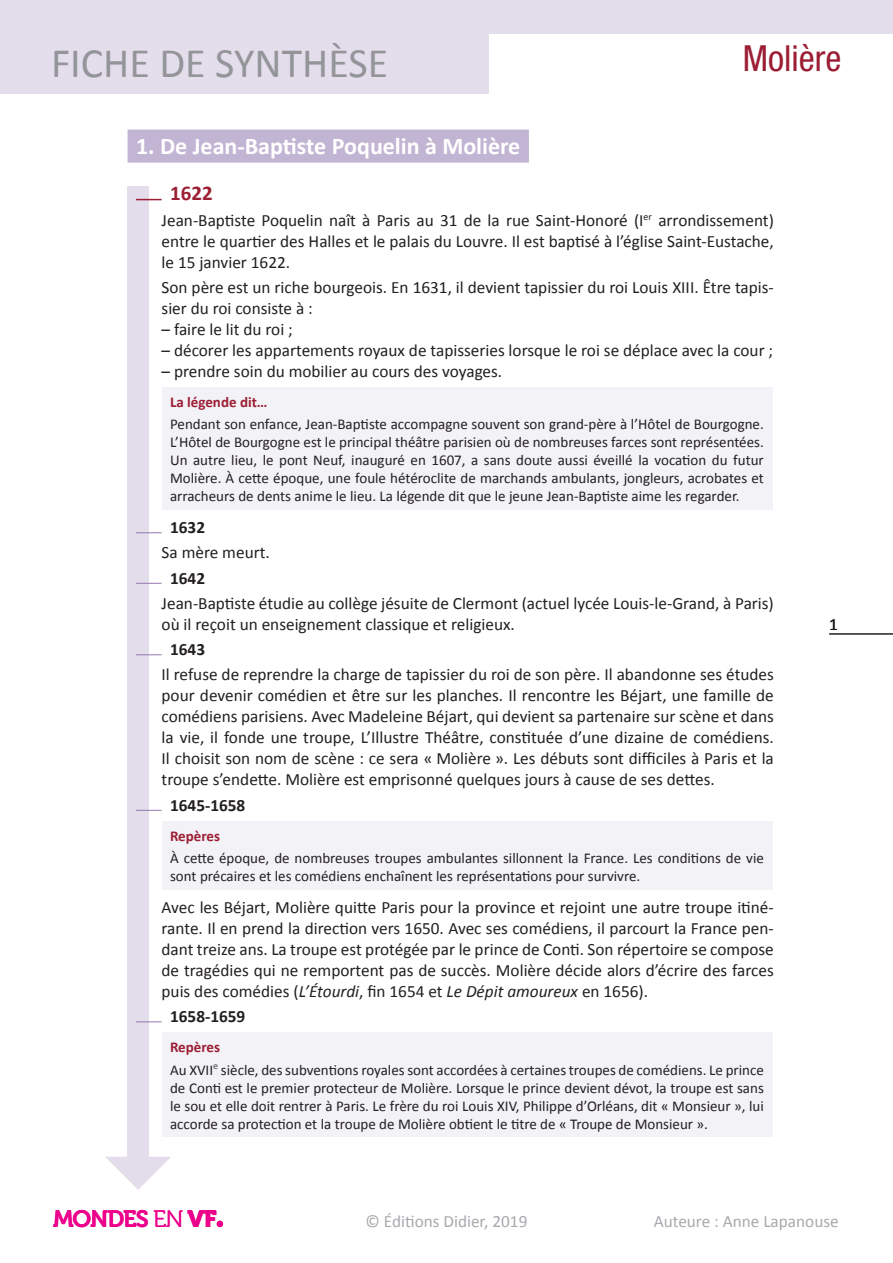
<style>
.page{position:relative;width:893px;height:1263px;background:#fff}
.page>*{position:absolute;margin:0;border:0;box-sizing:border-box;transform-origin:0 0}
.t1{font:42px "Calibri";color:#939598}
.t2{font:condensed 36px "Helvetica Neue LT Std";color:#9c1e34}
.TitreEncadre{font:700 24px "Calibri";color:#fff}
.t3{font:23.7px "Museo 700";letter-spacing:-.05em;color:#ed028c}
._00_Frise_date_titr{font:700 21px "Calibri";color:#9c1e34}
.TC_retrait_6mm___1{font:17.25px/21px "Calibri";color:#231f20;text-align:justify}
.TEXT_C{font:17.25px "Calibri";color:#a8a9ad}
._00_Frise_date_titr-2{font:700 17.25px "Calibri";color:#231f20}
.TEXT_C-2{font:17.25px "Calibri";color:#231f20}
.TC_retrait_6mm_Tab{font:15px/18px "Calibri";color:#231f20}
.TC_retrait_6mm_ENC{font:15px/18px "Calibri";color:#231f20}
.TC_retrait_6mm_Tab-2{font:700 15px "Calibri";color:#9c1e34}
.s1{font-style:italic}
.s2{font-family:"Museo 300"}
.s3{font-family:"Museo 900"}
</style>
<div class="page">
<div style="left:127px;top:187px;width:21px;height:970px;background:#e3ddec"></div>
<hr style="left:829px;top:633px;width:64px;height:1px;background:#231f20">
<svg style="left:217px;top:1221px;width:6px;height:6px"></svg>
<div style="left:0;top:0;width:893px;height:94px;background:#e3ddec"></div>
<div style="left:489px;top:34px;width:404px;height:82px;background:#fff"></div>
<div style="left:128px;top:130px;width:401px;height:33px;background:#c2b4d3"></div>
<svg style="left:136px;top:199px;width:26px;height:1px"></svg>
<svg style="left:136px;top:532px;width:26px;height:1px"></svg>
<svg style="left:136px;top:583px;width:26px;height:1px"></svg>
<svg style="left:136px;top:654px;width:26px;height:1px"></svg>
<svg style="left:136px;top:810px;width:26px;height:1px"></svg>
<svg style="left:136px;top:1021px;width:26px;height:1px"></svg>
<div style="left:162px;top:387px;width:610px;height:123px;background:#f3f2f7"></div>
<div style="left:162px;top:821px;width:610px;height:68px;background:#f3f2f7"></div>
<div style="left:162px;top:1032px;width:610px;height:105px;background:#f3f2f7"></div>
<svg style="left:105px;top:1157px;width:66px;height:33px"></svg>
<p class="t1" style="left:51px;top:37px;width:339px">FICHE DE SYNTHÈSE</p>
<p class="t2" style="left:743px;top:38px;width:100px">Molière</p>
<p class="t1" style="left:159px;top:37px;width:260px">PÉDAGOGIQUE</p>
<p class="TitreEncadre" style="left:136px;top:131px;width:386px">1. De Jean-Baptiste Poquelin à Molière</p>
<p class="_00_Frise_date_titr" style="left:170px;top:180px;width:44px">1622</p>
<p class="TC_retrait_6mm___1" style="left:162px;top:209px;width:614px">Jean-Baptiste Poquelin naît à Paris au 31 de la rue Saint-Honoré (I<sup>er</sup> arrondissement) entre le quartier des Halles et le palais du Louvre. Il est baptisé à l’église Saint-Eustache, le 15 janvier 1622.</p>
<p class="TC_retrait_6mm___1" style="left:162px;top:277px;width:614px">Son père est un riche bourgeois. En 1631, il devient tapissier du roi Louis XIII. Être tapis&shy;sier du roi consiste à :</p>
<p class="TC_retrait_6mm___1" style="left:162px;top:319px;width:133px">– faire le lit du roi ;</p>
<p class="TC_retrait_6mm___1" style="left:162px;top:340px;width:613px">– décorer les appartements royaux de tapisseries lorsque le roi se déplace avec la cour ;</p>
<p class="TC_retrait_6mm___1" style="left:162px;top:361px;width:342px">– prendre soin du mobilier au cours des voyages.</p>
<p class="TC_retrait_6mm_Tab-2" style="left:170px;top:392px;width:99px">La légende dit…</p>
<p class="TC_retrait_6mm_ENC" style="left:170px;top:415px;width:595px">Pendant son enfance, Jean-Baptiste accompagne souvent son grand-père à l’Hôtel de Bourgogne.<br>L’Hôtel de Bourgogne est le principal théâtre parisien où de nombreuses farces sont représentées.</p>
<p class="TC_retrait_6mm_ENC" style="left:170px;top:451px;width:595px;text-align:justify">Un autre lieu, le pont Neuf, inauguré en 1607, a sans doute aussi éveillé la vocation du futur Molière. À cette époque, une foule hétéroclite de marchands ambulants, jongleurs, acrobates et arracheurs de dents anime le lieu. La légende dit que le jeune Jean-Baptiste aime les regarder.</p>
<p class="_00_Frise_date_titr-2" style="left:170px;top:516px;width:36px">1632</p>
<p class="TC_retrait_6mm___1" style="left:162px;top:542px;width:110px">Sa mère meurt.</p>
<p class="_00_Frise_date_titr-2" style="left:170px;top:567px;width:36px">1642</p>
<p class="TC_retrait_6mm___1" style="left:162px;top:593px;width:614px">Jean-Baptiste étudie au collège jésuite de Clermont (actuel lycée Louis-le-Grand, à Paris) où il reçoit un enseignement classique et religieux.</p>
<p class="_00_Frise_date_titr-2" style="left:170px;top:638px;width:36px">1643</p>
<p class="TC_retrait_6mm___1" style="left:162px;top:664px;width:614px">Il refuse de reprendre la charge de tapissier du roi de son père. Il abandonne ses études pour devenir comédien et être sur les planches. Il rencontre les Béjart, une famille de comédiens parisiens. Avec Madeleine Béjart, qui devient sa partenaire sur scène et dans la vie, il fonde une troupe, L’Illustre Théâtre, constituée d’une dizaine de comédiens.<br>Il choisit son nom de scène : ce sera « Molière ». Les débuts sont difficiles à Paris et la troupe s’endette. Molière est emprisonné quelques jours à cause de ses dettes.</p>
<p class="_00_Frise_date_titr-2" style="left:170px;top:794px;width:77px">1645-1658</p>
<p class="TC_retrait_6mm_Tab-2" style="left:170px;top:826px;width:52px">Repères</p>
<p class="TC_retrait_6mm_Tab" style="left:170px;top:849px;width:595px">À cette époque, de nombreuses troupes ambulantes sillonnent la France. Les conditions de vie sont précaires et les comédiens enchaînent les représentations pour survivre.</p>
<p class="TC_retrait_6mm___1" style="left:162px;top:897px;width:614px">Avec les Béjart, Molière quitte Paris pour la province et rejoint une autre troupe itiné&shy;rante. Il en prend la direction vers 1650. Avec ses comédiens, il parcourt la France pen&shy;dant treize ans. La troupe est protégée par le prince de Conti. Son répertoire se compose de tragédies qui ne remportent pas de succès. Molière décide alors d’écrire des farces puis des comédies (<span class="s1">L’Étourdi</span>, fin 1654 et <span class="s1">Le Dépit amoureux</span> en 1656).</p>
<p class="_00_Frise_date_titr-2" style="left:170px;top:1005px;width:77px">1658-1659</p>
<p class="TC_retrait_6mm_Tab-2" style="left:170px;top:1038px;width:52px">Repères</p>
<p class="TC_retrait_6mm_Tab" style="left:170px;top:1060px;width:595px;text-align:justify">Au XVII<sup>e</sup> siècle, des subventions royales sont accordées à certaines troupes de comédiens. Le prince de Conti est le premier protecteur de Molière. Lorsque le prince devient dévot, la troupe est sans le sou et elle doit rentrer à Paris. Le frère du roi Louis XIV, Philippe d’Orléans, dit « Monsieur », lui accorde sa protection et la troupe de Molière obtient le titre de « Troupe de Monsieur ».</p>
<p class="TEXT_C-2" style="left:829px;top:613px;width:10px">1</p>
<p class="t3" style="left:53px;top:1205px;width:165px">MONDES <span class="s2">EN</span> <span class="s3">VF</span></p>
<p class="TEXT_C" style="left:366px;top:1210px;width:163px">© Éditions Didier, 2019</p>
<p class="TEXT_C" style="left:654px;top:1210px;width:187px">Auteure : Anne Lapanouse</p>
</div>
